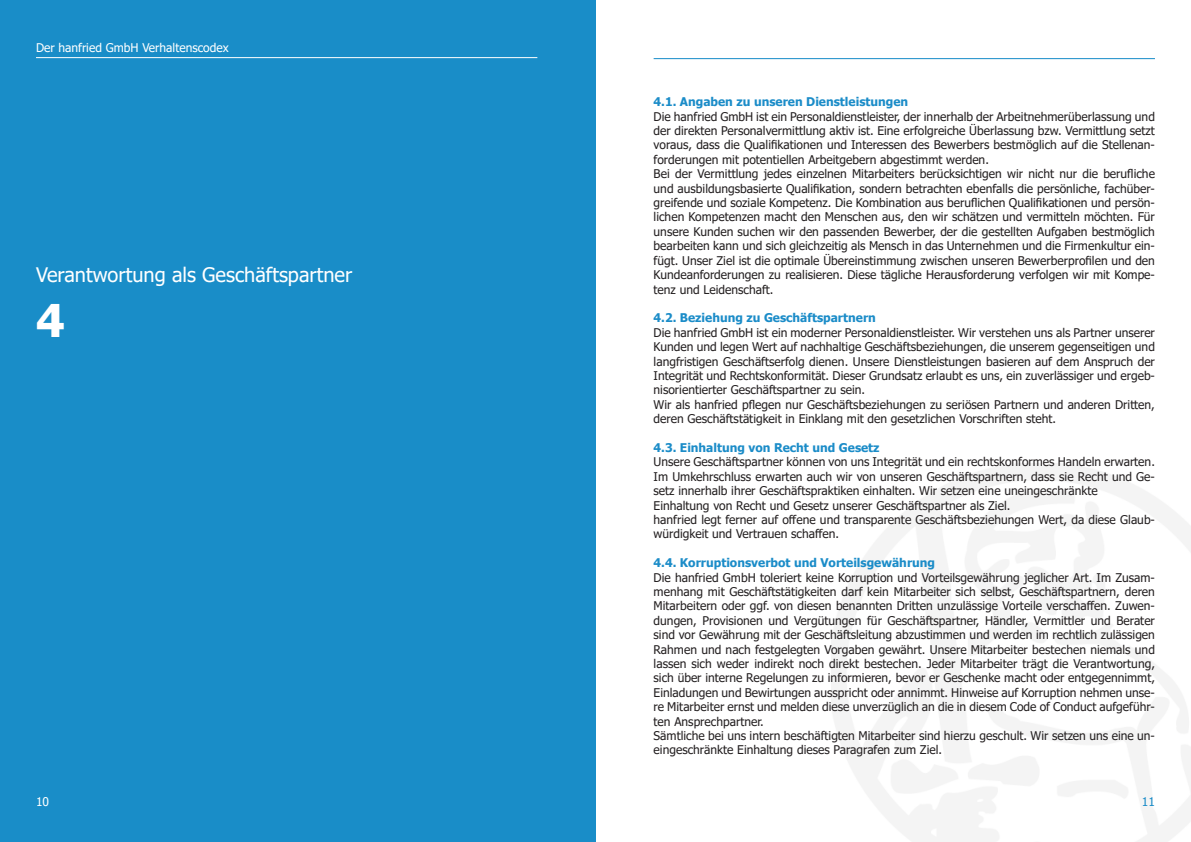
<style>
.page{position:relative;width:1191px;height:842px;background:#fff}
.page>*{position:absolute;margin:0;border:0;box-sizing:border-box;transform-origin:0 0}
.Einf__Abs{font:700 45px "Tahoma";color:#fff}
.Einf__Abs-2{font:20px "Tahoma";color:#fff}
.Einf__Abs-3{font:12px/14.4px "Tahoma";color:#231f20;text-align:justify}
.Einf__Abs-4{font:700 12px "Tahoma";color:#1b8cc8}
.Einf__Abs-5{font:12px "Tahoma";color:#fff}
.Einf__Abs-6{font:12px "Tahoma";color:#1b8cc8}
</style>
<div class="page">
<div style="left:0;top:0;width:595px;height:842px;background:#198dc8"></div>
<hr style="left:36px;top:57px;width:501px;height:1px;background:#fff">
<hr style="left:653px;top:58px;width:502px;height:1px;background:#198dc9">
<p class="Einf__Abs-5" style="left:36px;top:39px;width:194px">Der hanfried GmbH Verhaltenscodex</p>
<p class="Einf__Abs-2" style="left:36px;top:262px;width:318px">Verantwortung als Geschäftspartner</p>
<p class="Einf__Abs" style="left:36px;top:289px;width:30px">4</p>
<p class="Einf__Abs-4" style="left:653px;top:93px;width:256px">4.1. Angaben zu unseren Dienstleistungen</p>
<p class="Einf__Abs-3" style="left:653px;top:110px;width:503px">Die hanfried GmbH ist ein Personaldienstleister, der innerhalb der Arbeitnehmerüberlassung und der direkten Personalvermittlung aktiv ist. Eine erfolgreiche Überlassung bzw. Vermittlung setzt voraus, dass die Qualifikationen und Interessen des Bewerbers bestmöglich auf die Stellenan&shy;forderungen mit potentiellen Arbeitgebern abgestimmt werden.</p>
<p class="Einf__Abs-3" style="left:653px;top:167px;width:503px">Bei der Vermittlung jedes einzelnen Mitarbeiters berücksichtigen wir nicht nur die berufliche und ausbildungsbasierte Qualifikation, sondern betrachten ebenfalls die persönliche, fachüber&shy;greifende und soziale Kompetenz. Die Kombination aus beruflichen Qualifikationen und persön&shy;lichen Kompetenzen macht den Menschen aus, den wir schätzen und vermitteln möchten. Für unsere Kunden suchen wir den passenden Bewerber, der die gestellten Aufgaben bestmöglich bearbeiten kann und sich gleichzeitig als Mensch in das Unternehmen und die Firmenkultur ein&shy;fügt. Unser Ziel ist die optimale Übereinstimmung zwischen unseren Bewerberprofilen und den Kundeanforderungen zu realisieren. Diese tägliche Herausforderung verfolgen wir mit Kompe&shy;tenz und Leidenschaft.</p>
<p class="Einf__Abs-4" style="left:653px;top:309px;width:224px">4.2. Beziehung zu Geschäftspartnern</p>
<p class="Einf__Abs-3" style="left:653px;top:326px;width:503px">Die hanfried GmbH ist ein moderner Personaldienstleister. Wir verstehen uns als Partner unserer Kunden und legen Wert auf nachhaltige Geschäftsbeziehungen, die unserem gegenseitigen und langfristigen Geschäftserfolg dienen. Unsere Dienstleistungen basieren auf dem Anspruch der Integrität und Rechtskonformität. Dieser Grundsatz erlaubt es uns, ein zuverlässiger und ergeb&shy;nisorientierter Geschäftspartner zu sein.</p>
<p class="Einf__Abs-3" style="left:653px;top:398px;width:503px">Wir als hanfried pflegen nur Geschäftsbeziehungen zu seriösen Partnern und anderen Dritten, deren Geschäftstätigkeit in Einklang mit den gesetzlichen Vorschriften steht.</p>
<p class="Einf__Abs-4" style="left:653px;top:439px;width:227px">4.3. Einhaltung von Recht und Gesetz</p>
<p class="Einf__Abs-3" style="left:653px;top:455px;width:503px">Unsere Geschäftspartner können von uns Integrität und ein rechtskonformes Handeln erwarten.</p>
<p class="Einf__Abs-3" style="left:653px;top:470px;width:503px">Im Umkehrschluss erwarten auch wir von unseren Geschäftspartnern, dass sie Recht und Ge&shy;setz innerhalb ihrer Geschäftspraktiken einhalten. Wir setzen eine uneingeschränkte</p>
<p class="Einf__Abs-3" style="left:653px;top:499px;width:358px">Einhaltung von Recht und Gesetz unserer Geschäftspartner als Ziel.</p>
<p class="Einf__Abs-3" style="left:653px;top:513px;width:503px">hanfried legt ferner auf offene und transparente Geschäftsbeziehungen Wert, da diese Glaub&shy;würdigkeit und Vertrauen schaffen.</p>
<p class="Einf__Abs-4" style="left:653px;top:554px;width:283px">4.4. Korruptionsverbot und Vorteilsgewährung</p>
<p class="Einf__Abs-3" style="left:653px;top:571px;width:503px">Die hanfried GmbH toleriert keine Korruption und Vorteilsgewährung jeglicher Art. Im Zusam&shy;menhang mit Geschäftstätigkeiten darf kein Mitarbeiter sich selbst, Geschäftspartnern, deren Mitarbeitern oder ggf. von diesen benannten Dritten unzulässige Vorteile verschaffen. Zuwen&shy;dungen, Provisionen und Vergütungen für Geschäftspartner, Händler, Vermittler und Berater sind vor Gewährung mit der Geschäftsleitung abzustimmen und werden im rechtlich zulässigen Rahmen und nach festgelegten Vorgaben gewährt. Unsere Mitarbeiter bestechen niemals und lassen sich weder indirekt noch direkt bestechen. Jeder Mitarbeiter trägt die Verantwortung, sich über interne Regelungen zu informieren, bevor er Geschenke macht oder entgegennimmt, Einladungen und Bewirtungen ausspricht oder annimmt. Hinweise auf Korruption nehmen unse&shy;re Mitarbeiter ernst und melden diese unverzüglich an die in diesem Code of Conduct aufgeführ&shy;ten Ansprechpartner.</p>
<p class="Einf__Abs-3" style="left:653px;top:729px;width:503px">Sämtliche bei uns intern beschäftigten Mitarbeiter sind hierzu geschult. Wir setzen uns eine un&shy;eingeschränkte Einhaltung dieses Paragrafen zum Ziel.</p>
<p class="Einf__Abs-5" style="left:36px;top:793px;width:15px">10</p>
<p class="Einf__Abs-6" style="left:1141px;top:793px;width:15px">11</p>
</div>
